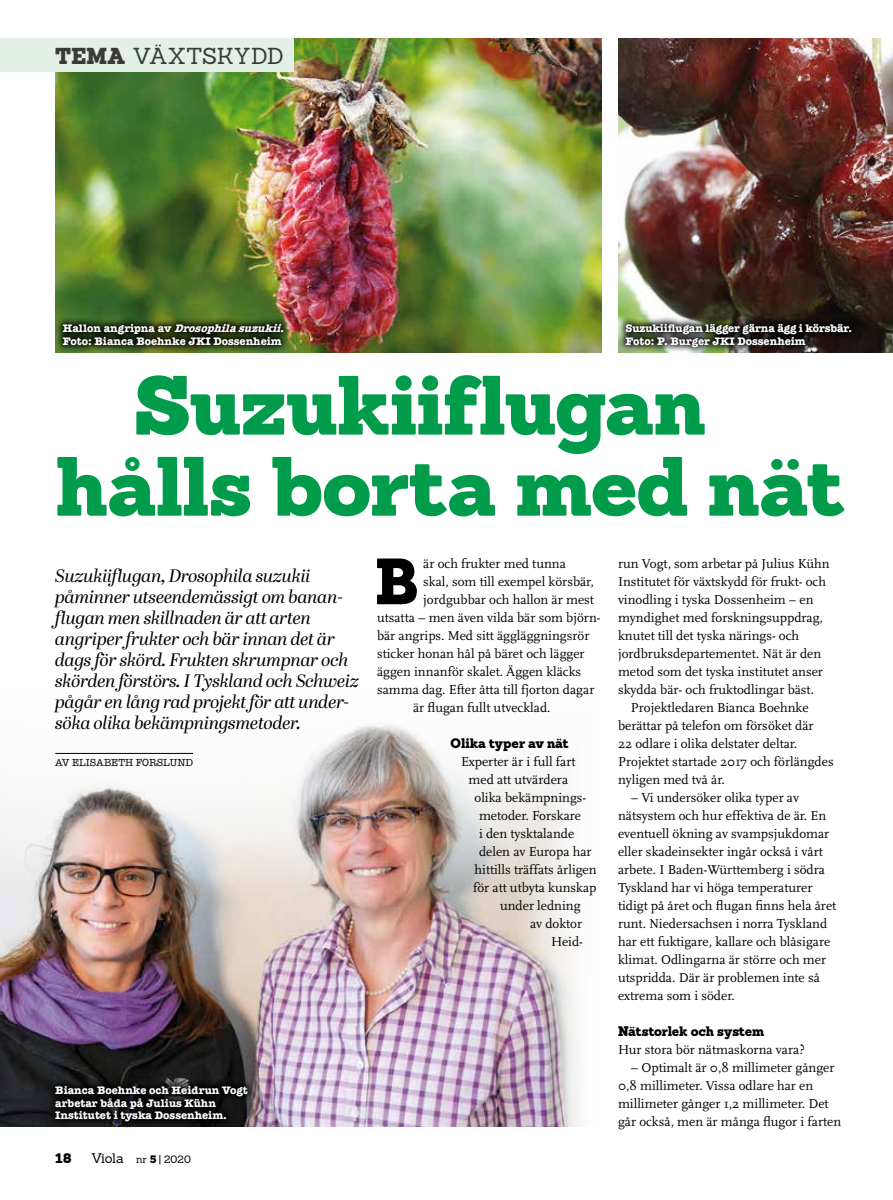
<style>
.page{position:relative;width:893px;height:1200px;background:#fff}
.page>*{position:absolute;margin:0;border:0;box-sizing:border-box;transform-origin:0 0}
.t1{font:900 81.75px/81px "Sanchez";letter-spacing:-.02em;color:#009c4c;scale:1.05 1}
.t2{font:900 63.6px "Sanchez";color:#000}
.t3{font:22.5px "Sanchez";letter-spacing:-.01em;color:#3a3a39}
.t4{font:italic 18px/21px "Abril Display";letter-spacing:-.01em;color:#000}
.t5{font:13.5px/18px "Scala";color:#000}
.t6{font:900 13.5px "Sanchez";letter-spacing:-.01em;color:#000}
.t7{font:700 11.25px/12.8px "American Typewriter";color:#fff}
.t8{font:10.5px "American Typewriter";color:#000}
.t9{font:10.5px "Sanchez";letter-spacing:.01em;color:#000}
.s1{font-weight:900}
.s2{font-style:italic}
.s3{font-size:13.5px}
</style>
<div class="page">
<img style="left:0;top:725px;width:578px;height:401px">
<hr style="left:55px;top:753px;width:138px;height:1px;background:#000">
<img style="left:55px;top:38px;width:546px;height:314px">
<img style="left:618px;top:38px;width:275px;height:314px">
<div style="left:0;top:38px;width:293px;height:34px;background:#e3f0e5"></div>
<svg style="left:55px;top:316px;width:236px;height:36px;background:#2b3c15"></svg>
<img style="left:618px;top:316px;width:241px;height:37px">
<svg style="left:47px;top:1077px;width:208px;height:51px;background:#151516"></svg>
<h3 class="t3" style="left:55px;top:41px;width:230px"><span class="s1">TEMA</span> VÄXTSKYDD</h3>
<p class="t7" style="left:63px;top:321px;width:228px">H a l l o n a n g r i p n a a v <span class="s2">Drosophilasuzukii.<br></span>Foto: Bianca Boehnke JKI Dossenheim</p>
<p class="t7" style="left:625px;top:321px;width:228px">Suzukiiflugan lägger gärna ägg i körsbär.<br>Foto: P. Burger JKI Dossenheim</p>
<h1 class="t1" style="left:55px;top:364px;width:755px;text-indent:79px">Suzukiiflugan hålls borta med nät</h1>
<p class="t4" style="left:55px;top:565px;width:305px">Suzukiiflugan, Drosophila suzukii påminner utseendemässigt om banan&shy;flugan men skillnaden är att arten angriper frukter och bär innan det är dags för skörd. Frukten skrumpnar och skörden förstörs. I Tyskland och Schweiz pågår en lång rad projekt för att under&shy;söka olika bekämpningsmetoder.</p>
<p class="t8" style="left:55px;top:754px;width:139px">AV ELISABETH FORSLUND</p>
<p class="t7" style="left:55px;top:1082px;width:194px">Bianca Boehnke och Heidrun Vogt arbetar båda på Julius Kühn<br>Institutet i tyska Dossenheim.</p>
<p class="t6" style="left:55px;top:1147px;width:18px">18</p>
<p class="t9" style="left:91px;top:1151px;width:101px"><span class="s3">Viola</span> nr <span class="s1">5</span> | 2020</p>
<h2 class="t2" style="left:375px;top:535px;width:45px">B</h2>
<p class="t5" style="left:423px;top:555px;width:144px">är och frukter med tunna</p>
<p class="t5" style="left:423px;top:573px;width:172px">skal, som till exempel körsbär,</p>
<p class="t5" style="left:423px;top:591px;width:172px">jordgubbar och hallon är mest</p>
<p class="t5" style="left:377px;top:609px;width:225px">utsatta – men även vilda bär som björn-</p>
<p class="t5" style="left:377px;top:627px;width:214px">bär angrips. Med sitt äggläggningsrör</p>
<p class="t5" style="left:377px;top:645px;width:209px">sticker honan hål på bäret och lägger</p>
<p class="t5" style="left:377px;top:663px;width:206px">äggen innanför skalet. Äggen kläcks</p>
<p class="t5" style="left:377px;top:681px;width:219px">samma dag. Efter åtta till fjorton dagar</p>
<p class="t5" style="left:413px;top:699px;width:139px">är flugan fullt utvecklad.</p>
<p class="t6" style="left:451px;top:733px;width:120px">Olika typer av nät</p>
<p class="t5" style="left:461px;top:753px;width:116px">Experter är i full fart</p>
<p class="t5" style="left:469px;top:771px;width:101px">med att utvärdera</p>
<p class="t5" style="left:475px;top:789px;width:113px">olika bekämpnings-</p>
<p class="t5" style="left:479px;top:807px;width:104px">metoder. Forskare</p>
<p class="t5" style="left:479px;top:825px;width:97px">i den tysktalande</p>
<p class="t5" style="left:479px;top:843px;width:114px">delen av Europa har</p>
<p class="t5" style="left:475px;top:861px;width:124px">hittills träffats årligen</p>
<p class="t5" style="left:473px;top:879px;width:125px">för att utbyta kunskap</p>
<p class="t5" style="left:500px;top:897px;width:82px">under ledning</p>
<p class="t5" style="left:530px;top:915px;width:54px">av doktor</p>
<p class="t5" style="left:551px;top:933px;width:33px">Heid-</p>
<p class="t5" style="left:618px;top:555px;width:213px">run Vogt, som arbetar på Julius Kühn</p>
<p class="t5" style="left:618px;top:573px;width:209px">Institutet för växtskydd för frukt- och</p>
<p class="t5" style="left:618px;top:591px;width:197px">vinodling i tyska Dossenheim – en</p>
<p class="t5" style="left:618px;top:609px;width:206px">myndighet med forskningsuppdrag,</p>
<p class="t5" style="left:618px;top:627px;width:183px">knutet till det tyska närings- och</p>
<p class="t5" style="left:618px;top:645px;width:205px">jordbruksdepartementet. Nät är den</p>
<p class="t5" style="left:618px;top:663px;width:207px">metod som det tyska institutet anser</p>
<p class="t5" style="left:618px;top:681px;width:198px">skydda bär- och fruktodlingar bäst.</p>
<p class="t5" style="left:631px;top:699px;width:179px">Projektledaren Bianca Boehnke</p>
<p class="t5" style="left:618px;top:717px;width:197px">berättar på telefon om försöket där</p>
<p class="t5" style="left:618px;top:735px;width:181px">22 odlare i olika delstater deltar.</p>
<p class="t5" style="left:618px;top:753px;width:217px">Projektet startade 2017 och förlängdes</p>
<p class="t5" style="left:618px;top:770px;width:108px">nyligen med två år.</p>
<p class="t5" style="left:618px;top:788px;width:220px;text-indent:13px">– Vi undersöker olika typer av nätsystem och hur effektiva de är. En eventuell ökning av svampsjukdomar eller skadeinsekter ingår också i vårt arbete. I Baden-Württemberg i södra Tyskland har vi höga temperaturer tidigt på året och flugan finns hela året runt. Niedersachsen i norra Tyskland har ett fuktigare, kallare och blåsigare klimat. Odlingarna är större och mer utspridda. Där är problemen inte så extrema som i söder.</p>
<p class="t6" style="left:618px;top:1021px;width:148px">Nätstorlek och system</p>
<p class="t5" style="left:618px;top:1040px;width:188px">Hur stora bör nätmaskorna vara?</p>
<p class="t5" style="left:618px;top:1058px;width:225px;text-indent:13px">– Optimalt är 0,8 millimeter gånger 0,8 millimeter. Vissa odlare har en millimeter gånger 1,2 millimeter. Det går också, men är många flugor i farten</p>
</div>
